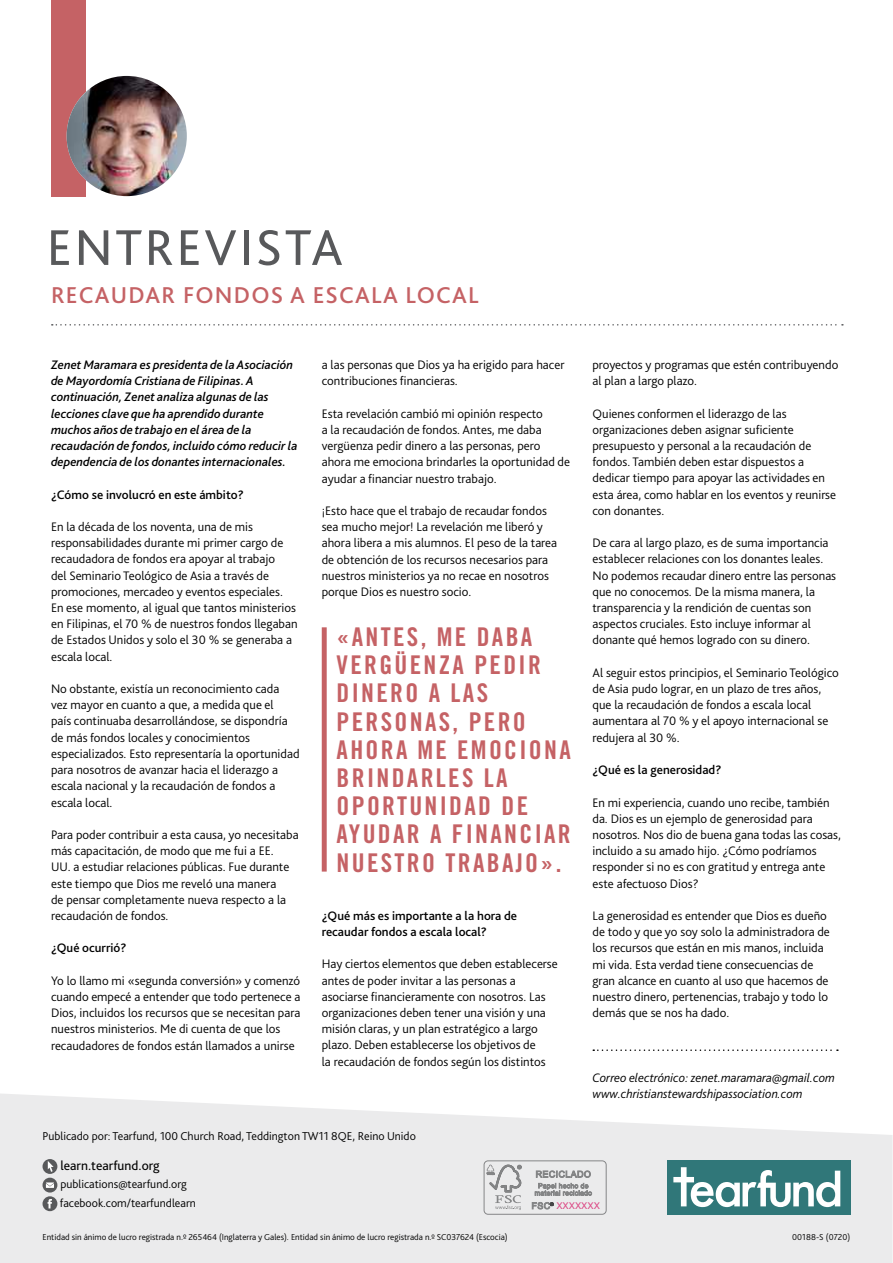
<style>
.page{position:relative;width:893px;height:1263px;background:#fff}
.page>*{position:absolute;margin:0;border:0;box-sizing:border-box;transform-origin:0 0}
.t1{font:52.5px "Bliss Pro";letter-spacing:.05em;color:#58595b}
.t2{font:25.8px/28.2px "Trade Gothic Bold Cond Twenty";letter-spacing:.09em;color:#c56265}
.t3{font:500 24px "Bliss Pro";letter-spacing:.05em;color:#c56265}
.t4{font:13.5px "Bliss Pro";color:#000}
.t5{font:300 12.9px/16.2px "Bliss Pro";color:#000}
.t6{font:italic 500 12.9px/16.2px "Bliss Pro";color:#000}
.t7{font:500 12.9px/16.2px "Bliss Pro";color:#000}
.t8{font:italic 300 12.9px/16px "Bliss Pro";color:#000}
.t9{font:300 12px/18.6px "Bliss Pro";color:#000}
.t10{font:9.3px "Helvetica";color:#d50057}
.t11{font:300 9px "Bliss Pro";color:#000}
</style>
<div class="page">
<div style="left:322px;top:627px;width:5px;height:244px;background:#c56265"></div>
<svg style="left:593px;top:1049px;width:245px;height:2px"></svg>
<svg style="left:52px;top:324px;width:791px;height:2px"></svg>
<div style="left:51px;top:0;width:34px;height:196px;background:#c56265"></div>
<img style="left:67px;top:76px;width:120px;height:120px;border-radius:60px">
<svg style="left:0;top:1094px;width:892px;height:169px;background:#ededee"></svg>
<div style="left:667px;top:1160px;width:183px;height:54px;background:#307779"></div>
<svg style="left:673px;top:1167px;width:167px;height:40px"></svg>
<div style="left:484px;top:1160px;width:123px;height:55px;border:1px solid #58595b;border-radius:4px"></div>
<svg style="left:487px;top:1164px;width:35px;height:46px;background:#d0d0d1"></svg>
<svg style="left:535px;top:1167px;width:57px;height:29px;background:#bebfc0"></svg>
<svg style="left:532px;top:1202px;width:22px;height:7px"></svg>
<div style="left:43px;top:1159px;width:14px;height:15px;background:#58595b;border-radius:50%"></div>
<svg style="left:48px;top:1161px;width:6px;height:11px"></svg>
<div style="left:43px;top:1178px;width:14px;height:14px;background:#58595b;border-radius:50%"></div>
<svg style="left:46px;top:1182px;width:8px;height:6px"></svg>
<div style="left:43px;top:1196px;width:14px;height:15px;background:#58595b;border-radius:50%"></div>
<svg style="left:48px;top:1199px;width:4px;height:9px"></svg>
<h1 class="t1" style="left:47px;top:215px;width:298px">ENTREVISTA</h1>
<h3 class="t3" style="left:51px;top:280px;width:429px">RECAUDAR FONDOS A ESCALA LOCAL</h3>
<p class="t6" style="left:51px;top:356px;width:248px">Zenet Maramara es presidenta de la Asociación de Mayordomía Cristiana de Filipinas. A continuación, Zenet analiza algunas de las lecciones clave que ha aprendido durante muchos años de trabajo en el área de la recaudación de fondos, incluido cómo reducir la dependencia de los donantes internacionales.</p>
<p class="t7" style="left:51px;top:486px;width:194px">¿Cómo se involucró en este ámbito?</p>
<p class="t5" style="left:51px;top:518px;width:248px">En la década de los noventa, una de mis responsabilidades durante mi primer cargo de recaudadora de fondos era apoyar al trabajo<br>del Seminario Teológico de Asia a través de promociones, mercadeo y eventos especiales.<br>En ese momento, al igual que tantos ministerios en Filipinas, el 70 % de nuestros fondos llegaban de Estados Unidos y solo el 30 % se generaba a escala local.</p>
<p class="t5" style="left:51px;top:680px;width:250px">No obstante, existía un reconocimiento cada<br>vez mayor en cuanto a que, a medida que el<br>país continuaba desarrollándose, se dispondría de más fondos locales y conocimientos especializados. Esto representaría la oportunidad para nosotros de avanzar hacia el liderazgo a escala nacional y la recaudación de fondos a escala local.</p>
<p class="t5" style="left:51px;top:826px;width:249px">Para poder contribuir a esta causa, yo necesitaba más capacitación, de modo que me fui a EE.<br>UU. a estudiar relaciones públicas. Fue durante este tiempo que Dios me reveló una manera<br>de pensar completamente nueva respecto a la recaudación de fondos.</p>
<p class="t7" style="left:51px;top:940px;width:77px">¿Qué ocurrió?</p>
<p class="t5" style="left:51px;top:972px;width:251px">Yo lo llamo mi «segunda conversión» y comenzó cuando empecé a entender que todo pertenece a Dios, incluidos los recursos que se necesitan para nuestros ministerios. Me di cuenta de que los recaudadores de fondos están llamados a unirse</p>
<p class="t5" style="left:322px;top:356px;width:244px">a las personas que Dios ya ha erigido para hacer contribuciones financieras.</p>
<p class="t5" style="left:322px;top:405px;width:250px">Esta revelación cambió mi opinión respecto<br>a la recaudación de fondos. Antes, me daba vergüenza pedir dinero a las personas, pero ahora me emociona brindarles la oportunidad de ayudar a financiar nuestro trabajo.</p>
<p class="t5" style="left:322px;top:502px;width:237px">¡Esto hace que el trabajo de recaudar fondos sea mucho mejor! La revelación me liberó y ahora libera a mis alumnos. El peso de la tarea de obtención de los recursos necesarios para nuestros ministerios ya no recae en nosotros porque Dios es nuestro socio.</p>
<h2 class="t2" style="left:337px;top:622px;width:236px">«ANTES, ME DABA<br>VERGÜENZA PEDIR<br>DINERO A LAS<br>PERSONAS, PERO<br>AHORA ME EMOCIONA<br>BRINDARLES LA<br>OPORTUNIDAD DE<br>AYUDAR A FINANCIAR<br>NUESTRO TRABAJO».</h2>
<p class="t7" style="left:322px;top:907px;width:197px">¿Qué más es importante a la hora de recaudar fondos a escala local?</p>
<p class="t5" style="left:322px;top:956px;width:238px">Hay ciertos elementos que deben establecerse antes de poder invitar a las personas a asociarse financieramente con nosotros. Las organizaciones deben tener una visión y una misión claras, y un plan estratégico a largo plazo. Deben establecerse los objetivos de<br>la recaudación de fondos según los distintos</p>
<p class="t5" style="left:592px;top:356px;width:247px">proyectos y programas que estén contribuyendo al plan a largo plazo.</p>
<p class="t5" style="left:592px;top:405px;width:245px">Quienes conformen el liderazgo de las organizaciones deben asignar suficiente presupuesto y personal a la recaudación de fondos. También deben estar dispuestos a dedicar tiempo para apoyar las actividades en esta área, como hablar en los eventos y reunirse con donantes.</p>
<p class="t5" style="left:592px;top:534px;width:245px">De cara al largo plazo, es de suma importancia establecer relaciones con los donantes leales.<br>No podemos recaudar dinero entre las personas que no conocemos. De la misma manera, la transparencia y la rendición de cuentas son aspectos cruciales. Esto incluye informar al donante qué hemos logrado con su dinero.</p>
<p class="t5" style="left:592px;top:664px;width:248px">Al seguir estos principios, el Seminario Teológico de Asia pudo lograr, en un plazo de tres años, que la recaudación de fondos a escala local aumentara al 70 % y el apoyo internacional se redujera al 30 %.</p>
<p class="t7" style="left:592px;top:762px;width:131px">¿Qué es la generosidad?</p>
<p class="t5" style="left:592px;top:794px;width:250px">En mi experiencia, cuando uno recibe, también da. Dios es un ejemplo de generosidad para nosotros. Nos dio de buena gana todas las cosas, incluido a su amado hijo. ¿Cómo podríamos responder si no es con gratitud y entrega ante este afectuoso Dios?</p>
<p class="t5" style="left:592px;top:907px;width:239px">La generosidad es entender que Dios es dueño de todo y que yo soy solo la administradora de los recursos que están en mis manos, incluida mi vida. Esta verdad tiene consecuencias de gran alcance en cuanto al uso que hacemos de nuestro dinero, pertenencias, trabajo y todo lo demás que se nos ha dado.</p>
<p class="t8" style="left:592px;top:1069px;width:244px">Correo electrónico: zenet.maramara@gmail.com www.christianstewardshipassociation.com</p>
<p class="t9" style="left:43px;top:1126px;width:375px">Publicado por: Tearfund, 100 Church Road, Teddington TW11 8QE, Reino Unido</p>
<p class="t4" style="left:60px;top:1157px;width:101px">learn.tearfund.org</p>
<p class="t9" style="left:60px;top:1175px;width:137px">publications@tearfund.org facebook.com/tearfundlearn</p>
<p class="t11" style="left:43px;top:1232px;width:467px">Entidad sin ánimo de lucro registrada n.º 265464 (Inglaterra y Gales). Entidad sin ánimo de lucro registrada n.º SC037624 (Escocia)</p>
<p class="t10" style="left:556px;top:1199px;width:45px">XXXXXXX</p>
<p class="t11" style="left:792px;top:1232px;width:60px">00188-S (0720)</p>
</div>
